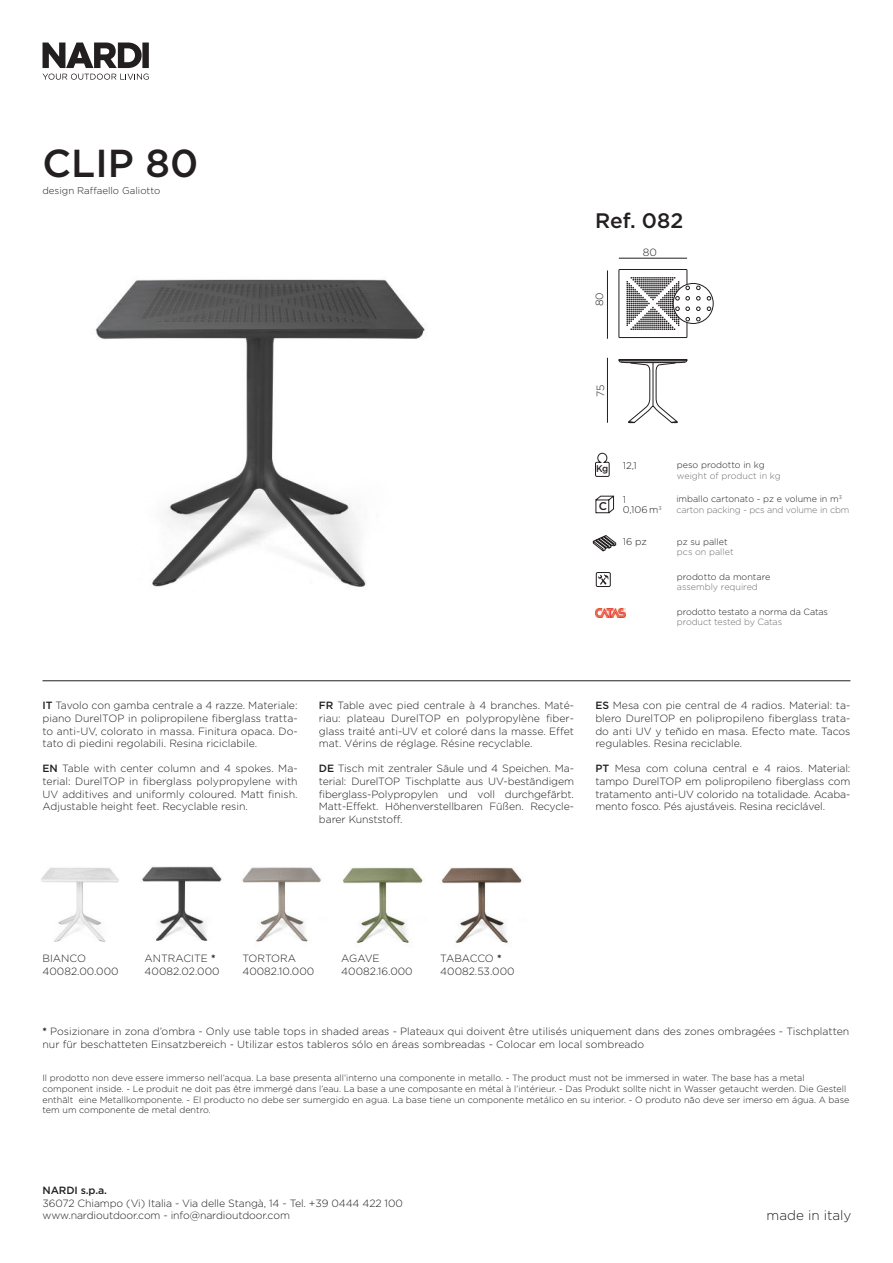
<style>
.page{position:relative;width:893px;height:1263px;background:#fff}
.page>*{position:absolute;margin:0;border:0;box-sizing:border-box;transform-origin:0 0}
.t1{font:500 39px "Gotham N";color:#231f20}
.t2{font:500 21px "Gotham N";letter-spacing:-.005em;color:#231f20}
.t3{font:300 13.5px "Gotham N";color:#231f20}
.t4{font:500 11.25px "Gotham N";color:#231f20}
.t5{font:300 10.5px/12.6px "Gotham N";color:#231f20}
.t6{font:500 10.5px "Gotham N";color:#231f20}
.t7{font:300 9.75px/10.5px "Gotham N";color:#231f20}
.t8{font:500 9.75px "Gotham N";color:#231f20;scale:.93 1}
.t9{font:300 9px/10.8px "Gotham N";color:#231f20}
.t10{font:300 9px/10.5px "Gotham N";letter-spacing:-.01em;color:#6d6e71}
.s1{color:#231f20}
.s2{font-weight:500}
.s3{font-weight:700}
</style>
<div class="page">
<svg style="left:43px;top:43px;width:106px;height:25px"></svg>
<svg style="left:43px;top:74px;width:106px;height:6px"></svg>
<hr style="left:43px;top:680px;width:807px;height:1px;background:#231f20">
<div style="left:596px;top:572px;width:15px;height:15px;border:1px solid #231f20"></div>
<svg style="left:598px;top:574px;width:11px;height:11px"></svg>
<img style="left:595px;top:608px;width:31px;height:9px">
<svg style="left:592px;top:535px;width:24px;height:17px"></svg>
<svg style="left:595px;top:452px;width:15px;height:25px"></svg>
<svg style="left:595px;top:495px;width:20px;height:19px"></svg>
<img style="left:95px;top:279px;width:330px;height:308px">
<img style="left:41px;top:867px;width:78px;height:75px">
<img style="left:142px;top:866px;width:80px;height:75px">
<img style="left:242px;top:867px;width:79px;height:75px">
<img style="left:342px;top:867px;width:81px;height:78px">
<img style="left:441px;top:867px;width:82px;height:78px">
<hr style="left:619px;top:258px;width:68px;height:1px;background:#231f20">
<svg style="left:619px;top:359px;width:68px;height:64px"></svg>
<div style="left:619px;top:269px;width:68px;height:69px;border:1px solid #231f20"></div>
<hr style="left:607px;top:270px;width:1px;height:69px;background:#231f20">
<hr style="left:607px;top:358px;width:1px;height:65px;background:#231f20">
<div style="left:673px;top:283px;width:40px;height:41px;border:1px solid #231f20;border-radius:50%"></div>
<svg style="left:707px;top:296px;width:4px;height:4px"></svg>
<svg style="left:696px;top:317px;width:4px;height:4px"></svg>
<svg style="left:696px;top:307px;width:4px;height:4px"></svg>
<svg style="left:696px;top:296px;width:4px;height:4px"></svg>
<svg style="left:696px;top:286px;width:4px;height:4px"></svg>
<svg style="left:627px;top:277px;width:63px;height:53px"></svg>
<svg style="left:707px;top:307px;width:4px;height:4px"></svg>
<h1 class="t1" style="left:43px;top:141px;width:157px">CLIP 80</h1>
<p class="t7" style="left:43px;top:186px;width:119px">design Raffaello Galiotto</p>
<h2 class="t2" style="left:595px;top:208px;width:90px">Ref. 082</h2>
<p class="t5" style="left:594px;top:306px;width:16px;rotate:-90deg">80</p>
<p class="t5" style="left:643px;top:247px;width:16px">80</p>
<p class="t5" style="left:595px;top:397px;width:14px;rotate:-90deg">75</p>
<p class="t9" style="left:677px;top:460px;width:89px">peso prodotto in kg</p>
<p class="t10" style="left:677px;top:471px;width:105px">weight of product in kg</p>
<p class="t7" style="left:623px;top:461px;width:16px">12,1</p>
<p class="t8" style="left:596px;top:465px;width:15px">Kg</p>
<p class="t4" style="left:599px;top:502px;width:10px">C</p>
<p class="t10" style="left:676px;top:494px;width:175px"><span class="s1">imballo cartonato - pz e volume in m</span><sup>3 </sup>carton packing - pcs and volume in cbm</p>
<p class="t7" style="left:623px;top:537px;width:26px">16 pz</p>
<p class="t7" style="left:623px;top:495px;width:40px">1<br>0,106 m<sup>3</sup></p>
<p class="t9" style="left:677px;top:537px;width:52px">pz su pallet</p>
<p class="t10" style="left:677px;top:547px;width:58px">pcs on pallet</p>
<p class="t9" style="left:677px;top:572px;width:95px">prodotto da montare</p>
<p class="t10" style="left:677px;top:582px;width:82px">assembly required</p>
<p class="t9" style="left:677px;top:607px;width:153px">prodotto testato a norma da Catas</p>
<p class="t10" style="left:677px;top:617px;width:107px">product tested by Catas</p>
<p class="t5" style="left:43px;top:700px;width:257px;text-align:justify"><span class="s2">IT</span> Tavolo con gamba centrale a 4 razze. Materiale: piano DurelTOP in polipropilene fiberglass tratta&shy;to anti-UV, colorato in massa. Finitura opaca. Do&shy;tato di piedini regolabili. Resina riciclabile.</p>
<p class="t5" style="left:43px;top:763px;width:257px;text-align:justify"><span class="s2">EN</span> Table with center column and 4 spokes. Ma&shy;terial: DurelTOP in fiberglass polypropylene with UV additives and uniformly coloured. Matt finish.<br>Adjustable height feet. Recyclable resin.</p>
<p class="t5" style="left:319px;top:700px;width:257px;text-align:justify"><span class="s2">FR</span> Table avec pied centrale à 4 branches. Maté&shy;riau: plateau DurelTOP en polypropylène fiber&shy;glass traité anti-UV et coloré dans la masse. Effet mat. Vérins de réglage. Résine recyclable.</p>
<p class="t5" style="left:319px;top:763px;width:257px;text-align:justify"><span class="s2">DE</span> Tisch mit zentraler Säule und 4 Speichen. Ma&shy;terial: DurelTOP Tischplatte aus UV-beständigem fiberglass-Polypropylen und voll durchgefärbt.<br>Matt-Effekt. Höhenverstellbaren Füßen. Recycle&shy;barer Kunststoff.</p>
<p class="t5" style="left:595px;top:700px;width:257px;text-align:justify"><span class="s2">ES</span> Mesa con pie central de 4 radios. Material: ta&shy;blero DurelTOP en polipropileno fiberglass trata&shy;do anti UV y teñido en masa. Efecto mate. Tacos regulables. Resina reciclable.</p>
<p class="t5" style="left:595px;top:763px;width:257px;text-align:justify"><span class="s2">PT</span> Mesa com coluna central e 4 raios. Material: tampo DurelTOP em polipropileno fiberglass com tratamento anti-UV colorido na totalidade. Acaba&shy;mento fosco. Pés ajustáveis. Resina reciclável.</p>
<p class="t5" style="left:43px;top:953px;width:78px">BIANCO<br>40082.00.000</p>
<p class="t5" style="left:145px;top:953px;width:77px">ANTRACITE <span class="s3">*<br></span>40082.02.000</p>
<p class="t5" style="left:242px;top:953px;width:73px">TORTORA<br>40082.10.000</p>
<p class="t5" style="left:341px;top:953px;width:73px">AGAVE<br>40082.16.000</p>
<p class="t5" style="left:440px;top:953px;width:76px">TABACCO <span class="s3">*<br></span>40082.53.000</p>
<p class="t5" style="left:43px;top:1026px;width:808px"><span class="s3">*</span> Posizionare in zona d’ombra - Only use table tops in shaded areas - Plateaux qui doivent être utilisés uniquement dans des zones ombragées - Tischplatten nur für beschatteten Einsatzbereich - Utilizar estos tableros sólo en áreas sombreadas - Colocar em local sombreado</p>
<p class="t9" style="left:43px;top:1073px;width:808px">Il prodotto non deve essere immerso nell’acqua. La base presenta all’interno una componente in metallo. - The product must not be immersed in water. The base has a metal component inside. - Le produit ne doit pas être immergé dans l’eau. La base a une composante en métal à l’intérieur. - Das Produkt sollte nicht in Wasser getaucht werden. Die Gestell enthält eine Metallkomponente. - El producto no debe ser sumergido en agua. La base tiene un componente metálico en su interior. - O produto não deve ser imerso em água. A base tem um componente de metal dentro.</p>
<p class="t6" style="left:43px;top:1186px;width:66px">N ARDI s.p.a.</p>
<p class="t5" style="left:43px;top:1197px;width:362px">36072 Chiampo (Vi) Italia - Via delle Stangà, 14 - Tel. +39 0444 422 100 www.nardioutdoor.com - info@nardioutdoor.com</p>
<p class="t3" style="left:767px;top:1210px;width:86px">made in italy</p>
</div>
